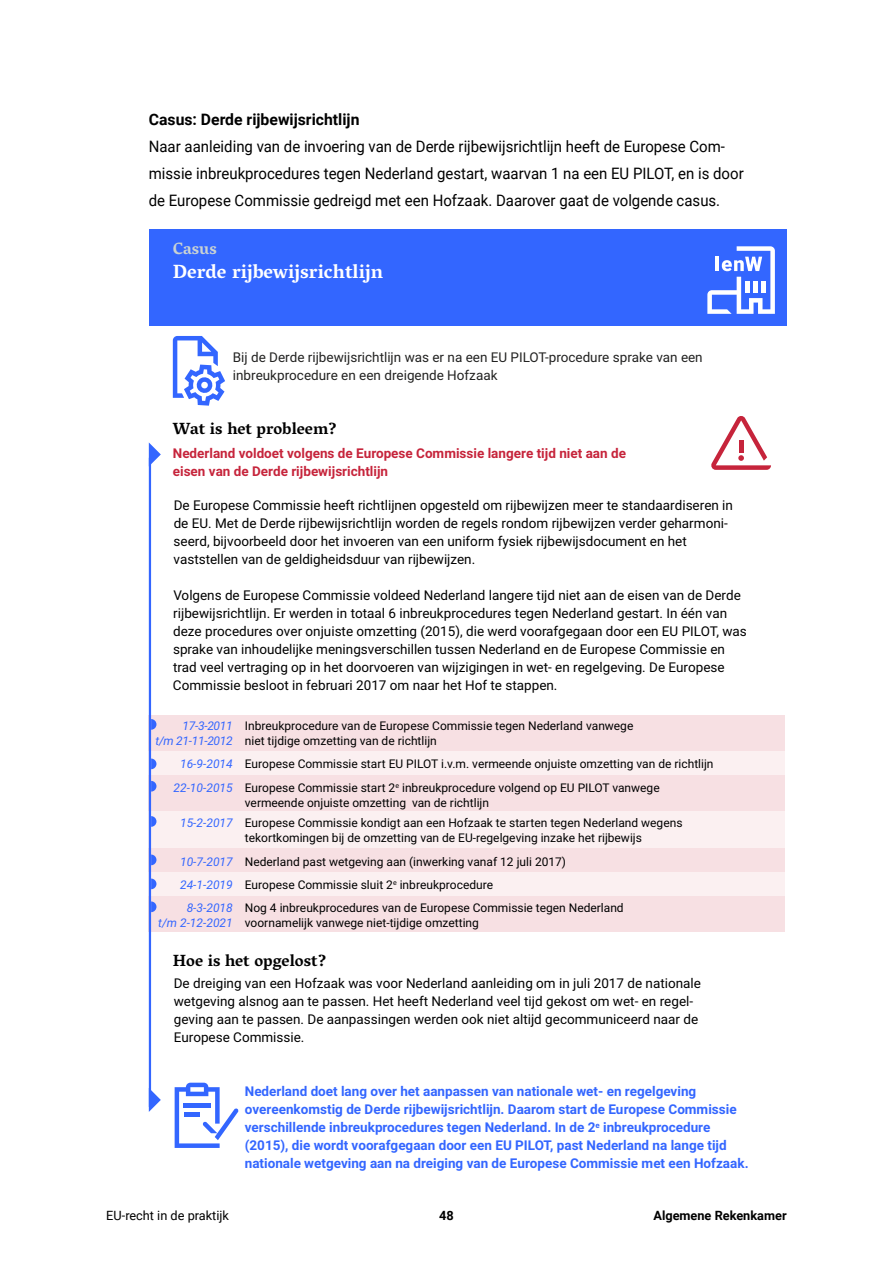
<style>
.page{position:relative;width:893px;height:1263px;background:#fff}
.page>*{position:absolute;margin:0;border:0;box-sizing:border-box;transform-origin:0 0}
.t1{font:700 19.5px "Vesper Libre";color:#fff}
.t2{font:700 16.5px "Vesper Libre";color:#000}
.t3{font:700 16.5px "Vesper Libre";color:#c9d2d3}
._0_Platte_tekst_-_P{font:15.75px/27px "Roboto";color:#000;scale:.95 1}
._1_Bold_-_H4{font:700 15.75px "Roboto";color:#000}
.t4{font:13.5px/18px "Roboto";color:#000}
.t5{font:700 13.5px/18px "Roboto";color:#36f}
.t6{font:13.5px/18px "Roboto";color:#222221}
.t7{font:700 13.5px/18px "Roboto";color:#c6243b}
.t8{font:12.75px "Roboto";color:#000}
.t9{font:700 12.75px "Roboto";color:#000}
.t10{font:12px/15px "Roboto";color:#000}
.t11{font:italic 12px/23.4px "Roboto";color:#36f;text-align:center}
.t12{font:italic 12px/15px "Roboto";letter-spacing:-.025em;color:#36f;text-align:right}
</style>
<div class="page">
<div style="left:149px;top:230px;width:638px;height:96px;background:#36f"></div>
<div style="left:149px;top:716px;width:636px;height:36px;background:#f7e0e3"></div>
<div style="left:149px;top:896px;width:636px;height:36px;background:#f7e0e3"></div>
<div style="left:149px;top:752px;width:636px;height:24px;background:#fbf0f1"></div>
<div style="left:149px;top:872px;width:636px;height:24px;background:#fbf0f1"></div>
<div style="left:149px;top:776px;width:636px;height:36px;background:#f7e0e3"></div>
<div style="left:149px;top:848px;width:636px;height:24px;background:#f7e0e3"></div>
<div style="left:149px;top:812px;width:636px;height:36px;background:#fbf0f1"></div>
<hr style="left:149px;top:458px;width:2px;height:649px;background:#36f">
<svg style="left:149px;top:442px;width:12px;height:24px"></svg>
<svg style="left:149px;top:1088px;width:12px;height:24px"></svg>
<svg style="left:151px;top:758px;width:5px;height:11px"></svg>
<svg style="left:151px;top:719px;width:5px;height:11px"></svg>
<svg style="left:151px;top:781px;width:5px;height:10px"></svg>
<svg style="left:151px;top:816px;width:5px;height:11px"></svg>
<svg style="left:151px;top:878px;width:5px;height:11px"></svg>
<svg style="left:151px;top:901px;width:5px;height:11px"></svg>
<svg style="left:151px;top:854px;width:5px;height:11px"></svg>
<svg style="left:173px;top:336px;width:52px;height:70px"></svg>
<svg style="left:707px;top:246px;width:68px;height:68px"></svg>
<svg style="left:175px;top:1083px;width:64px;height:65px"></svg>
<svg style="left:711px;top:416px;width:60px;height:54px"></svg>
<p class="_1_Bold_-_H4" style="left:149px;top:108px;width:212px">Casus: Derde rijbewijsrichtlijn</p>
<p class="_0_Platte_tekst_-_P" style="left:149px;top:132px;width:628px">Naar aanleiding van de invoering van de Derde rijbewijsrichtlijn heeft de Europese Com&shy;missie inbreukprocedures tegen Nederland gestart, waarvan 1 na een EU PILOT, en is door de Europese Commissie gedreigd met een Hofzaak. Daarover gaat de volgende casus.</p>
<p class="t3" style="left:173px;top:237px;width:45px">Casus</p>
<p class="t1" style="left:173px;top:258px;width:212px">Derde rijbewijsrichtlijn</p>
<p class="t6" style="left:233px;top:349px;width:471px">Bij de Derde rijbewijsrichtlijn was er na een EU PILOT-procedure sprake van een inbreukprocedure en een dreigende Hofzaak</p>
<p class="t2" style="left:173px;top:417px;width:166px">Wat is het probleem?</p>
<p class="t7" style="left:173px;top:445px;width:455px">Nederland voldoet volgens de Europese Commissie langere tijd niet aan de eisen van de Derde rijbewijsrichtlijn</p>
<p class="t4" style="left:174px;top:497px;width:561px">De Europese Commissie heeft richtlijnen opgesteld om rijbewijzen meer te standaardiseren in de EU. Met de Derde rijbewijsrichtlijn worden de regels rondom rijbewijzen verder geharmoni&shy;seerd, bijvoorbeeld door het invoeren van een uniform fysiek rijbewijsdocument en het vaststellen van de geldigheidsduur van rijbewijzen.</p>
<p class="t4" style="left:173px;top:587px;width:575px">Volgens de Europese Commissie voldeed Nederland langere tijd niet aan de eisen van de Derde rijbewijsrichtlijn. Er werden in totaal 6 inbreukprocedures tegen Nederland gestart. In één van deze procedures over onjuiste omzetting (2015), die werd voorafgegaan door een EU PILOT, was sprake van inhoudelijke meningsverschillen tussen Nederland en de Europese Commissie en trad veel vertraging op in het doorvoeren van wijzigingen in wet- en regelgeving. De Europese Commissie besloot in februari 2017 om naar het Hof te stappen.</p>
<p class="t12" style="left:155px;top:719px;width:79px">17-3-2011<br>t/m 21-11-2012</p>
<p class="t11" style="left:180px;top:753px;width:54px">16-9-2014</p>
<p class="t11" style="left:174px;top:776px;width:61px">22-10-2015</p>
<p class="t11" style="left:180px;top:812px;width:54px">15-2-2017</p>
<p class="t11" style="left:180px;top:851px;width:54px">10-7-2017</p>
<p class="t11" style="left:180px;top:874px;width:54px">24-1-2019<br>8-3-2018</p>
<p class="t11" style="left:158px;top:912px;width:76px">t/m 2-12-2021</p>
<p class="t10" style="left:245px;top:719px;width:390px">Inbreukprocedure van de Europese Commissie tegen Nederland vanwege niet tijdige omzetting van de richtlijn</p>
<p class="t10" style="left:245px;top:781px;width:416px">Europese Commissie start 2<sup>e</sup> inbreukprocedure volgend op EU PILOT vanwege vermeende onjuiste omzetting van de richtlijn</p>
<p class="t10" style="left:245px;top:816px;width:439px">Europese Commissie kondigt aan een Hofzaak te starten tegen Nederland wegens tekortkomingen bij de omzetting van de EU-regelgeving inzake het rijbewijs</p>
<p class="t10" style="left:245px;top:851px;width:380px;line-height:23.2px">Nederland past wetgeving aan (inwerking vanaf 12 juli 2017)<br>Europese Commissie sluit 2<sup>e</sup> inbreukprocedure<br>Nog 4 inbreukprocedures van de Europese Commissie tegen Nederland</p>
<p class="t10" style="left:245px;top:916px;width:235px">voornamelijk vanwege niet-tijdige omzetting</p>
<p class="t10" style="left:245px;top:757px;width:470px">Europese Commissie start EU PILOT i.v.m. vermeende onjuiste omzetting van de richtlijn</p>
<p class="t2" style="left:173px;top:950px;width:156px">Hoe is het opgelost?</p>
<p class="t4" style="left:174px;top:975px;width:529px">De dreiging van een Hofzaak was voor Nederland aanleiding om in juli 2017 de nationale wetgeving alsnog aan te passen. Het heeft Nederland veel tijd gekost om wet- en regel&shy;geving aan te passen. De aanpassingen werden ook niet altijd gecommuniceerd naar de Europese Commissie.</p>
<p class="t5" style="left:245px;top:1083px;width:505px">Nederland doet lang over het aanpassen van nationale wet- en regelgeving overeenkomstig de Derde rijbewijsrichtlijn. Daarom start de Europese Commissie verschillende inbreukprocedures tegen Nederland. In de 2<sup>e</sup> inbreukprocedure (2015), die wordt voorafgegaan door een EU PILOT, past Nederland na lange tijd nationale wetgeving aan na dreiging van de Europese Commissie met een Hofzaak.</p>
<p class="t8" style="left:106px;top:1207px;width:124px">EU-recht in de praktijk</p>
<p class="t9" style="left:439px;top:1207px;width:16px">48</p>
<p class="t9" style="left:653px;top:1207px;width:135px">Algemene Rekenkamer</p>
</div>
